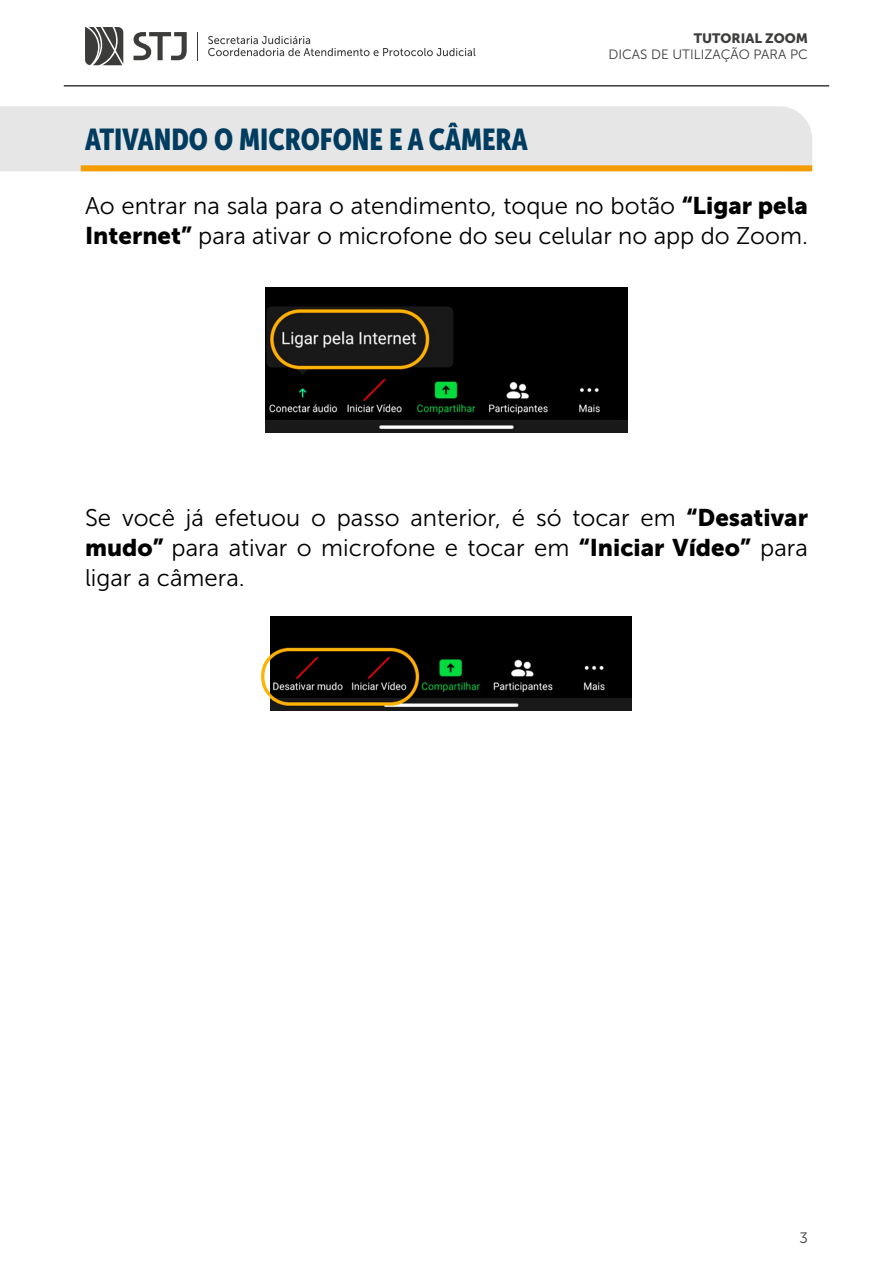
<style>
.page{position:relative;width:893px;height:1263px;background:#fff}
.page>*{position:absolute;margin:0;border:0;box-sizing:border-box;transform-origin:0 0}
.t1{font:30px "Museo Sans Cond 900";color:#003c5f}
.t2{font:24px/30px "Museo Sans 300";color:#000}
.t3{font:15px "Museo Sans 300";color:#3c3c3b}
.t4{font:13.5px "Museo Sans 300";color:#3c3c3b}
.t5{font:13.5px "Museo Sans 900";color:#3c3c3b}
.s1{font-family:"Museo Sans 900"}
</style>
<div class="page">
<hr style="left:64px;top:85px;width:765px;height:2px;background:#3c3c3b">
<svg style="left:197px;top:32px;width:1px;height:28px"></svg>
<svg style="left:208px;top:36px;width:267px;height:20px"></svg>
<svg style="left:133px;top:32px;width:54px;height:28px"></svg>
<svg style="left:85px;top:27px;width:38px;height:38px"></svg>
<div style="left:0;top:106px;width:812px;height:65px;background:#e6e6e6"></div>
<div style="left:81px;top:165px;width:731px;height:6px;background:#f59c00"></div>
<img style="left:266px;top:288px;width:361px;height:144px">
<svg style="left:261px;top:655px;width:9px;height:42px"></svg>
<img style="left:270px;top:616px;width:362px;height:94px">
<p class="t1" style="left:85px;top:123px;width:444px">ATIVANDO O MICROFONE E A CÂMERA</p>
<p class="t5" style="left:694px;top:31px;width:116px">TUTORIAL ZOOM</p>
<p class="t4" style="left:608px;top:47px;width:201px">DICAS DE UTILIZAÇÃO PARA PC</p>
<p class="t2" style="left:85px;top:191px;width:724px">Ao entrar na sala para o atendimento, toque no botão <span class="s1">“Ligar pela<br>Internet”</span> para ativar o microfone do seu celular no app do Zoom.</p>
<p class="t2" style="left:85px;top:503px;width:724px;text-align:justify">Se você já efetuou o passo anterior, é só tocar em <span class="s1">“Desativar mudo”</span> para ativar o microfone e tocar em <span class="s1">“Iniciar Vídeo”</span> para ligar a câmera.</p>
<p class="t3" style="left:799px;top:1230px;width:10px">3</p>
</div>
